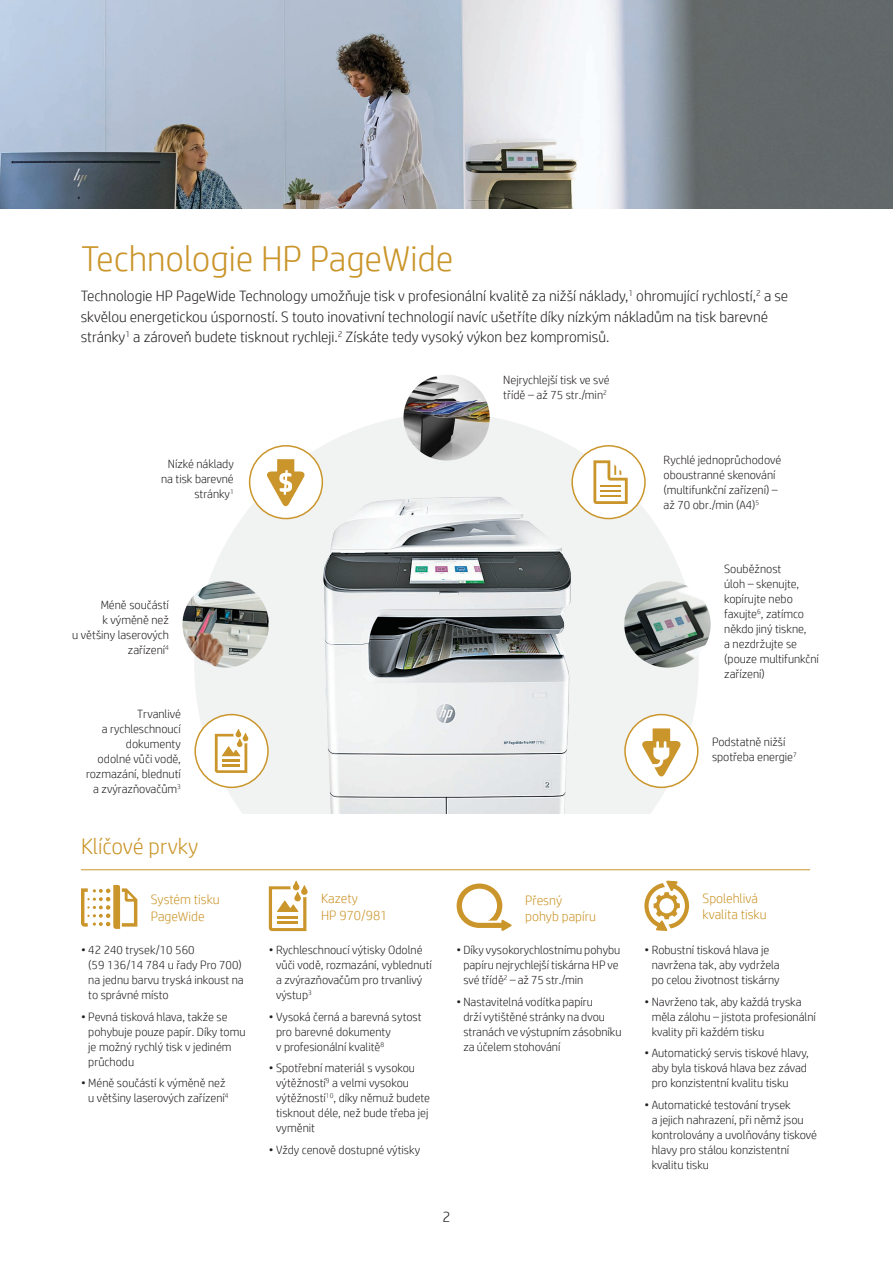
<style>
.page{position:relative;width:893px;height:1263px;background:#fff}
.page>*{position:absolute;margin:0;border:0;box-sizing:border-box;transform-origin:0 0}
.t1{font:300 36px "HP Simplified";color:#ca952a}
.t2{font:300 22.5px "HP Simplified";letter-spacing:-.005em;color:#ca952a}
.t3{font:300 15px/20.2px "HP Simplified";color:#231f20}
.t4{font:300 13.5px/16.2px "HP Simplified";color:#ca952a}
.t5{font:300 12px/15px "HP Simplified";color:#231f20}
</style>
<div class="page">
<img style="left:0;top:0;width:893px;height:208px">
<svg style="left:195px;top:417px;width:504px;height:396px;fill:#f1f2f2"></svg>
<img style="left:279px;top:464px;width:315px;height:349px">
<hr style="left:81px;top:869px;width:729px;height:1px;background:#ca952a">
<img style="left:182px;top:581px;width:87px;height:87px;border-radius:43px">
<img style="left:403px;top:375px;width:87px;height:86px;border-radius:43px">
<img style="left:624px;top:581px;width:87px;height:87px;border-radius:43px">
<div style="left:625px;top:715px;width:73px;height:72px;background:#fff;border-radius:50%"></div>
<div style="left:624px;top:714px;width:74px;height:74px;border:2px solid #ca952a;border-radius:50%"></div>
<svg style="left:642px;top:728px;width:39px;height:49px"></svg>
<div style="left:572px;top:446px;width:73px;height:72px;background:#fff;border-radius:50%"></div>
<div style="left:571px;top:445px;width:75px;height:74px;border:2px solid #ca952a;border-radius:50%"></div>
<svg style="left:593px;top:460px;width:35px;height:44px"></svg>
<div style="left:250px;top:446px;width:72px;height:72px;background:#fff;border-radius:50%"></div>
<div style="left:249px;top:445px;width:74px;height:74px;border:2px solid #ca952a;border-radius:50%"></div>
<svg style="left:267px;top:459px;width:37px;height:48px"></svg>
<svg style="left:269px;top:881px;width:39px;height:50px"></svg>
<div style="left:195px;top:715px;width:73px;height:72px;background:#fff;border-radius:50%"></div>
<div style="left:194px;top:714px;width:75px;height:74px;border:2px solid #ca952a;border-radius:50%"></div>
<svg style="left:215px;top:729px;width:34px;height:44px"></svg>
<svg style="left:81px;top:885px;width:56px;height:44px"></svg>
<svg style="left:644px;top:880px;width:45px;height:51px"></svg>
<svg style="left:457px;top:883px;width:55px;height:48px"></svg>
<h1 class="t1" style="left:81px;top:235px;width:374px">Technologie HP PageWide</h1>
<p class="t3" style="left:81px;top:286px;width:709px">Technologie HP PageWide Technology umožňuje tisk v profesionální kvalitě za nižší náklady,<sup>1</sup> ohromující rychlostí,<sup>2</sup> a se skvělou energetickou úsporností. S touto inovativní technologií navíc ušetříte díky nízkým nákladům na tisk barevné stránky<sup>1</sup> a zároveň budete tisknout rychleji.<sup>2</sup> Získáte tedy vysoký výkon bez kompromisů.</p>
<p class="t5" style="left:161px;top:456px;width:74px;text-align:right">Nízké náklady na tisk barevné stránky<sup>1</sup></p>
<p class="t5" style="left:72px;top:597px;width:98px;text-align:right">Méně součástí<br>k výměně než<br>u většiny laserových zařízení<sup>4</sup></p>
<p class="t5" style="left:86px;top:706px;width:96px;text-align:right">Trvanlivé<br>a rychleschnoucí dokumenty<br>odolné vůči vodě, rozmazání, blednutí a zvýrazňovačům<sup>3</sup></p>
<h2 class="t2" style="left:81px;top:832px;width:119px">Klíčové prvky</h2>
<p class="t5" style="left:503px;top:372px;width:108px">Nejrychlejší tisk ve své třídě – až 75 str./min<sup>2</sup></p>
<p class="t5" style="left:664px;top:452px;width:119px">Rychlé jednoprůchodové oboustranné skenování (multifunkční zařízení) – až 70 obr./min (A4)<sup>5</sup></p>
<p class="t5" style="left:724px;top:561px;width:96px">Souběžnost<br>úloh – skenujte, kopírujte nebo faxujte<sup>6</sup>, zatímco někdo jiný tiskne,<br>a nezdržujte se (pouze multifunkční zařízení)</p>
<p class="t5" style="left:712px;top:734px;width:86px">Podstatně nižší spotřeba energie<sup>7</sup></p>
<p class="t4" style="left:151px;top:891px;width:70px">Systém tisku<br>PageWide</p>
<p class="t4" style="left:703px;top:890px;width:66px">Spolehlivá kvalita tisku</p>
<p class="t4" style="left:321px;top:890px;width:68px">Kazety<br>HP 970/981</p>
<p class="t4" style="left:525px;top:891px;width:73px">Přesný pohyb papíru</p>
<p class="t5" style="left:88px;top:942px;width:157px;text-indent:-7px">• 42 240 trysek/10 560<br>(59 136/14 784 u řady Pro 700) na jednu barvu tryská inkoust na to správné místo</p>
<p class="t5" style="left:88px;top:1008px;width:159px;text-indent:-7px">• Pevná tisková hlava, takže se pohybuje pouze papír. Díky tomu je možný rychlý tisk v jediném průchodu</p>
<p class="t5" style="left:81px;top:1075px;width:149px;text-align:right">• Méně součástí k výměně než u většiny laserových zařízení<sup>4</sup></p>
<p class="t5" style="left:276px;top:942px;width:157px;text-indent:-7px">• Rychleschnoucí výtisky Odolné vůči vodě, rozmazání, vyblednutí a zvýrazňovačům pro trvanlivý výstup<sup>3</sup></p>
<p class="t5" style="left:276px;top:1008px;width:147px;text-indent:-7px">• Vysoká černá a barevná sytost pro barevné dokumenty<br>v profesionální kvalitě<sup>8</sup></p>
<p class="t5" style="left:276px;top:1060px;width:156px;text-indent:-7px">• Spotřební materiál s vysokou výtěžností<sup>9</sup> a velmi vysokou výtěžností<sup>10</sup>, díky němuž budete tisknout déle, než bude třeba jej vyměnit</p>
<p class="t5" style="left:269px;top:1142px;width:153px">• Vždy cenově dostupné výtisky</p>
<p class="t5" style="left:463px;top:942px;width:159px;text-indent:-7px">• Díky vysokorychlostnímu pohybu papíru nejrychlejší tiskárna HP ve své třídě<sup>2</sup> – až 75 str./min</p>
<p class="t5" style="left:463px;top:993px;width:160px;text-indent:-7px">• Nastavitelná vodítka papíru<br>drží vytištěné stránky na dvou stranách ve výstupním zásobníku za účelem stohování</p>
<p class="t3" style="left:442px;top:1207px;width:10px">2</p>
<p class="t5" style="left:652px;top:942px;width:130px;text-indent:-7px">• Robustní tisková hlava je navržena tak, aby vydržela po celou životnost tiskárny</p>
<p class="t5" style="left:652px;top:993px;width:166px;text-indent:-7px">• Navrženo tak, aby každá tryska měla zálohu – jistota profesionální kvality při každém tisku</p>
<p class="t5" style="left:652px;top:1045px;width:159px;text-indent:-7px">• Automatický servis tiskové hlavy, aby byla tisková hlava bez závad pro konzistentní kvalitu tisku</p>
<p class="t5" style="left:652px;top:1097px;width:167px;text-indent:-7px">• Automatické testování trysek<br>a jejich nahrazení, při němž jsou kontrolovány a uvolňovány tiskové hlavy pro stálou konzistentní kvalitu tisku</p>
</div>
